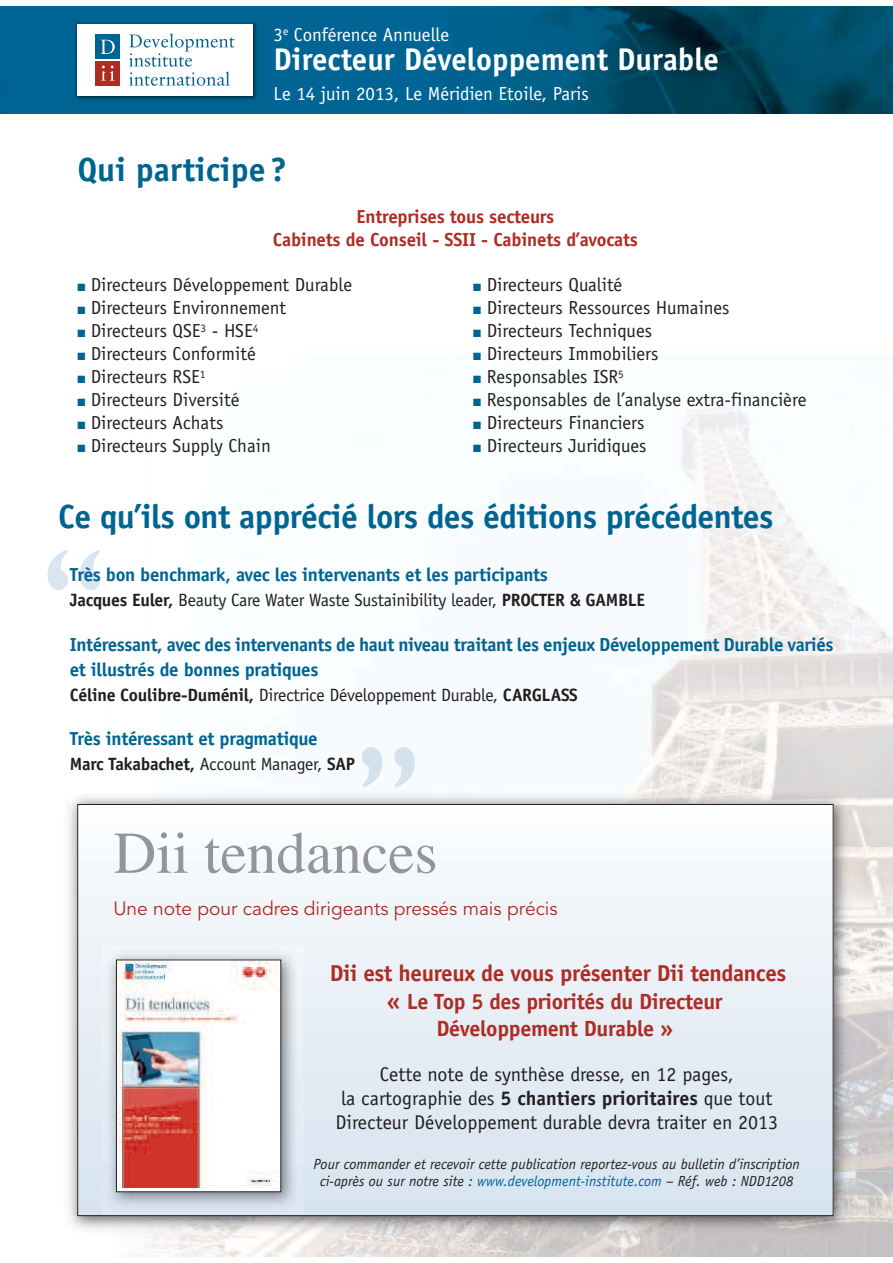
<style>
.page{position:relative;width:893px;height:1263px;background:#fff}
.page>*{position:absolute;margin:0;border:0;box-sizing:border-box;transform-origin:0 0}
.t1{font:59.25px "Times";color:#939598}
.t2{font:700 33.6px "Officina Sans";letter-spacing:-.015em;color:#006492}
.t3{font:700 31.5px "Officina Sans";color:#fff}
.t4{font:700 23.1px "Officina Sans";letter-spacing:-.015em;color:#ae2c24}
.t5{font:700 22.05px/27.3px "Officina Sans";letter-spacing:-.015em;color:#ae2c24;text-align:center}
.t6{font:19.95px/24px "Officina Sans";color:#231f20;text-align:center}
.t7{font:19.2px "Avenir";color:#ae2c24}
.t8{font:18.9px "Officina Sans";color:#231f20}
.t9{font:700 18.9px/25.2px "Officina Sans";letter-spacing:-.02em;color:#006492}
.t10{font:700 18.9px/23.1px "Officina Sans";letter-spacing:-.01em;color:#ae2c24;text-align:center}
.t11{font:18.9px "Officina Sans";color:#fff}
.t12{font:700 17.85px "Officina Sans";letter-spacing:-.015em;color:#231f20}
.t13{font:17.85px "Officina Sans";letter-spacing:-.015em;color:#231f20}
.t14{font:italic 14.7px/16.8px "Officina Sans";color:#231f20;text-align:center}
.s1{color:#006492}
.s2{font-weight:700}
.s3{font-weight:400}
.s4{font-size:23.1px}
</style>
<div class="page">
<img style="left:145px;top:1172px;width:747px;height:84px">
<img style="left:100px;top:407px;width:792px;height:765px">
<img style="left:0;top:7px;width:892px;height:107px">
<img style="left:70px;top:18px;width:194px;height:88px">
<div style="left:77px;top:24px;width:175px;height:71px;background:#fff"></div>
<div style="left:95px;top:35px;width:25px;height:24px;background:#006492"></div>
<svg style="left:101px;top:40px;width:14px;height:14px"></svg>
<div style="left:95px;top:61px;width:25px;height:25px;background:#ae2c24"></div>
<svg style="left:129px;top:33px;width:105px;height:53px"></svg>
<svg style="left:101px;top:66px;width:13px;height:15px"></svg>
<img style="left:47px;top:550px;width:53px;height:40px">
<img style="left:362px;top:747px;width:53px;height:41px">
<img style="left:69px;top:790px;width:787px;height:449px">
<div style="left:78px;top:805px;width:755px;height:411px;background:linear-gradient(to bottom,#fbfcfd,#d6e3ee)"></div>
<img style="left:102px;top:946px;width:201px;height:268px">
<img style="left:118px;top:962px;width:161px;height:225px">
<p class="t11" style="left:273px;top:27px;width:177px">3<sup>e</sup> Conférence Annuelle</p>
<h3 class="t3" style="left:273px;top:48px;width:447px">Directeur Développement Durable</h3>
<p class="t11" style="left:273px;top:86px;width:317px">Le 14 juin 2013, Le Méridien Etoile, Paris</p>
<h2 class="t2" style="left:77px;top:156px;width:211px">Qui participe?</h2>
<p class="t10" style="left:273px;top:207px;width:366px">Entreprises tous secteurs<br>Cabinets de Conseil - SSII - Cabinets d’avocats</p>
<p class="t8" style="left:77px;top:277px;width:276px"><span class="s1">■</span> Directeurs Développement Durable</p>
<p class="t8" style="left:77px;top:300px;width:210px"><span class="s1">■</span> Directeurs Environnement</p>
<p class="t8" style="left:77px;top:323px;width:182px"><span class="s1">■</span> Directeurs QSE<sup>3</sup> - HSE<sup>4</sup></p>
<p class="t8" style="left:77px;top:346px;width:180px"><span class="s1">■</span> Directeurs Conformité</p>
<p class="t8" style="left:77px;top:369px;width:130px"><span class="s1">■</span> Directeurs RSE<sup>1</sup></p>
<p class="t8" style="left:77px;top:393px;width:163px"><span class="s1">■</span> Directeurs Diversité</p>
<p class="t8" style="left:77px;top:416px;width:147px"><span class="s1">■</span> Directeurs Achats</p>
<p class="t8" style="left:77px;top:439px;width:195px"><span class="s1">■</span> Directeurs Supply Chain</p>
<p class="t8" style="left:473px;top:277px;width:151px"><span class="s1">■</span> Directeurs Qualité</p>
<p class="t8" style="left:473px;top:300px;width:258px"><span class="s1">■</span> Directeurs Ressources Humaines</p>
<p class="t8" style="left:473px;top:323px;width:180px"><span class="s1">■</span> Directeurs Techniques</p>
<p class="t8" style="left:473px;top:346px;width:187px"><span class="s1">■</span> Directeurs Immobiliers</p>
<p class="t8" style="left:473px;top:369px;width:152px"><span class="s1">■</span> Responsables ISR<sup>5</sup></p>
<p class="t8" style="left:473px;top:393px;width:334px"><span class="s1">■</span> Responsables de l’analyse extra-financière</p>
<p class="t8" style="left:473px;top:416px;width:173px"><span class="s1">■</span> Directeurs Financiers</p>
<p class="t8" style="left:473px;top:439px;width:175px"><span class="s1">■</span> Directeurs Juridiques</p>
<h2 class="t2" style="left:58px;top:504px;width:716px">Ce qu’ils ont apprécié lors des éditions précédentes</h2>
<p class="t9" style="left:70px;top:564px;width:479px">Très bon benchmark, avec les intervenants et les participants</p>
<p class="t13" style="left:70px;top:594px;width:577px"><span class="s2">Jacques Euler,</span> Beauty Care Water Waste Sustainibility leader, <span class="s2">PROCTER &amp; GAMBLE</span></p>
<p class="t9" style="left:70px;top:633px;width:765px">Intéressant, avec des intervenants de haut niveau traitant les enjeux Développement Durable variés et illustrés de bonnes pratiques</p>
<p class="t12" style="left:70px;top:688px;width:509px">Céline Coulibre-Duménil, <span class="s3">Directrice Développement Durable,</span> CARGLASS</p>
<p class="t9" style="left:70px;top:728px;width:249px">Très intéressant et pragmatique</p>
<p class="t12" style="left:70px;top:757px;width:287px">Marc Takabachet, <span class="s3">Account Manager,</span> SAP</p>
<h1 class="t1" style="left:113px;top:831px;width:325px">Dii tendances</h1>
<p class="t7" style="left:113px;top:901px;width:445px">Une note pour cadres dirigeants pressés mais précis</p>
<p class="t4" style="left:330px;top:965px;width:458px">Dii est heureux de vous présenter Dii tendances</p>
<p class="t5" style="left:387px;top:989px;width:337px"><span class="s4">«</span> Le Top 5 des priorités du Directeur<br>Développement Durable »</p>
<p class="t6" style="left:335px;top:1064px;width:444px">Cette note de synthèse dresse, en 12 pages,<br>la cartographie des <span class="s2">5 chantiers prioritaires</span> que tout<br>Directeur Développement durable devra traiter en 2013</p>
<p class="t14" style="left:313px;top:1157px;width:488px">Pour commander et recevoir cette publication reportez-vous au bulletin d’inscription ci-après ou sur notre site : <span class="s1">www.development-institute.com</span> – Réf. web : NDD1208</p>
</div>
